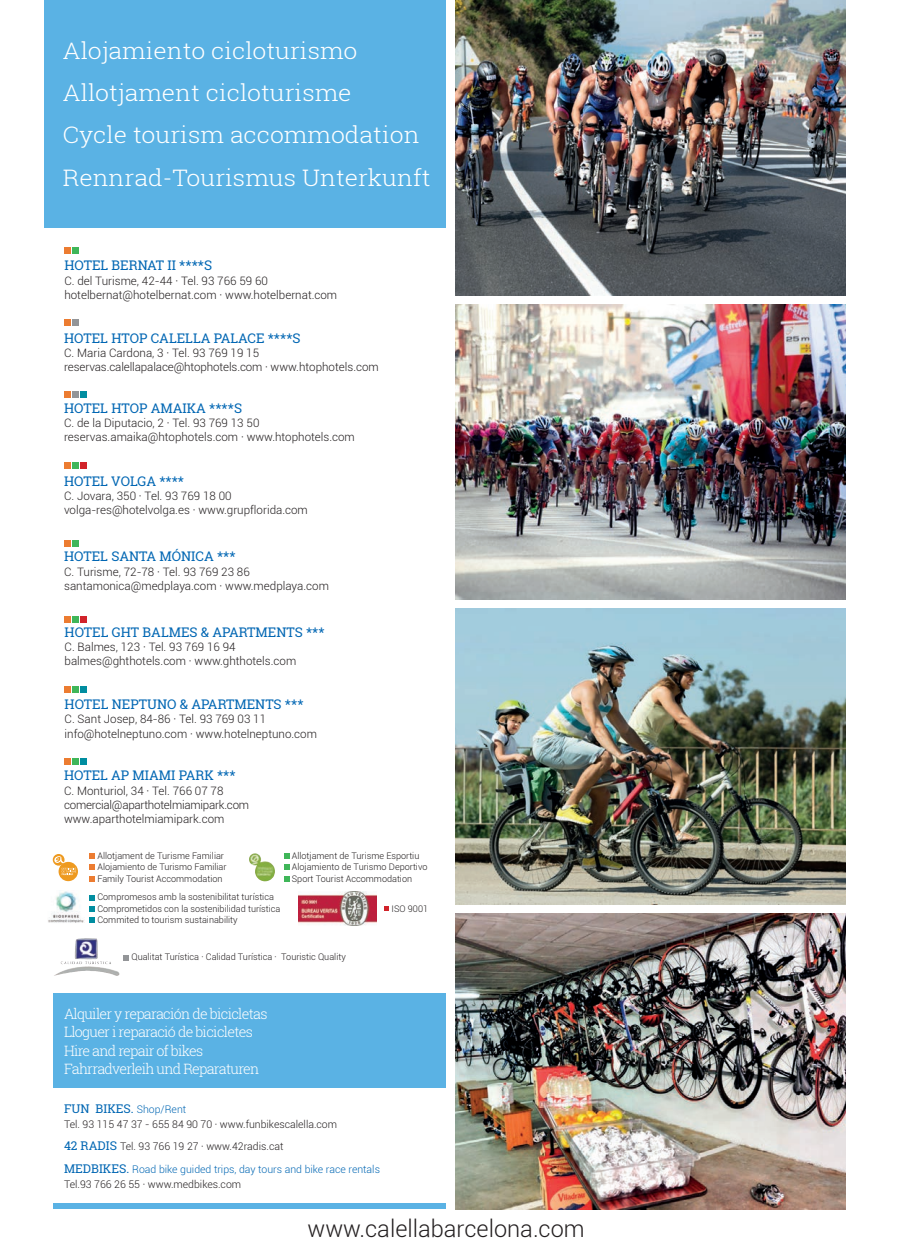
<style>
.page{position:relative;width:897px;height:1260px;background:#fff}
.page>*{position:absolute;margin:0;border:0;box-sizing:border-box;transform-origin:0 0}
.t1{font:300 23.55px "Roboto";color:#231f20}
.t2{font:300 22.65px/42.2px "Roboto Slab";color:#fff;scale:1.09 1}
.t3{font:300 14.25px/18.3px "Roboto Slab";letter-spacing:-.05em;color:#fff}
.t4{font:13.2px "Roboto Slab";color:#0166b3}
.t5{font:12px "Roboto Slab";color:#0166b3}
.t6{font:300 11.55px/14.1px "Roboto";color:#231f20}
.t7{font:300 10.5px/22.5px "Roboto";color:#231f20}
.t8{font:300 9.15px/11.4px "Roboto";color:#231f20}
.s1{font-family:"Roboto";font-weight:300;font-size:10.5px}
.s2{font-family:"Roboto Slab";font-weight:400;font-size:12px;color:#0166b3}
.s3{color:#0166b3}
</style>
<div class="page">
<img style="left:455px;top:0;width:391px;height:295px">
<img style="left:455px;top:304px;width:391px;height:296px">
<img style="left:455px;top:608px;width:391px;height:296px">
<img style="left:455px;top:913px;width:391px;height:295px">
<div style="left:44px;top:0;width:402px;height:227px;background:#5ab2e4"></div>
<div style="left:54px;top:992px;width:392px;height:95px;background:#5ab2e4"></div>
<div style="left:53px;top:1203px;width:393px;height:5px;background:#5ab2e4"></div>
<svg style="left:123px;top:955px;width:6px;height:5px"></svg>
<img style="left:61px;top:938px;width:50px;height:26px">
<svg style="left:89px;top:853px;width:6px;height:5px"></svg>
<svg style="left:89px;top:864px;width:6px;height:17px"></svg>
<svg style="left:53px;top:853px;width:12px;height:12px"></svg>
<div style="left:59px;top:861px;width:19px;height:20px;background:#ee9a20;border-radius:50%"></div>
<svg style="left:54px;top:856px;width:22px;height:19px"></svg>
<svg style="left:284px;top:853px;width:6px;height:5px"></svg>
<svg style="left:284px;top:864px;width:6px;height:17px"></svg>
<img style="left:249px;top:853px;width:26px;height:28px">
<img style="left:299px;top:891px;width:78px;height:34px">
<svg style="left:384px;top:906px;width:5px;height:4px"></svg>
<div style="left:64px;top:247px;width:7px;height:7px;background:#ec7c31"></div>
<div style="left:72px;top:247px;width:7px;height:7px;background:#3fb659"></div>
<div style="left:64px;top:462px;width:6px;height:7px;background:#ec7c31"></div>
<div style="left:80px;top:462px;width:6px;height:7px;background:#d1232a"></div>
<div style="left:72px;top:462px;width:6px;height:7px;background:#3fb659"></div>
<svg style="left:65px;top:686px;width:22px;height:6px"></svg>
<div style="left:65px;top:615px;width:6px;height:7px;background:#ec7c31"></div>
<div style="left:73px;top:615px;width:6px;height:7px;background:#3fb659"></div>
<div style="left:81px;top:615px;width:6px;height:7px;background:#d1232a"></div>
<svg style="left:64px;top:540px;width:14px;height:6px"></svg>
<svg style="left:64px;top:758px;width:22px;height:6px"></svg>
<div style="left:64px;top:319px;width:6px;height:7px;background:#ec7c31"></div>
<div style="left:72px;top:319px;width:6px;height:7px;background:#939598"></div>
<img style="left:48px;top:891px;width:36px;height:32px">
<svg style="left:89px;top:895px;width:6px;height:5px"></svg>
<svg style="left:89px;top:906px;width:6px;height:5px"></svg>
<svg style="left:89px;top:917px;width:6px;height:6px"></svg>
<div style="left:64px;top:392px;width:7px;height:6px;background:#ec7c31"></div>
<svg style="left:73px;top:392px;width:14px;height:6px"></svg>
<h2 class="t2" style="left:63px;top:29px;width:339px">Alojamiento cicloturismo<br>Allotjament cicloturisme<br>Cycle tourism accommodation<br>Rennrad-Tourismus Unterkunft</h2>
<p class="t4" style="left:64px;top:256px;width:149px">HOTEL BERNAT II ****S</p>
<p class="t6" style="left:64px;top:273px;width:274px">C. del Turisme, 42-44 · Tel. 93 766 59 60 hotelbernat@hotelbernat.com · www.hotelbernat.com</p>
<p class="t4" style="left:64px;top:329px;width:238px">HOTEL HTOP CALELLA PALACE ****S</p>
<p class="t6" style="left:64px;top:345px;width:316px">C. Maria Cardona, 3 · Tel. 93 769 19 15 reservas.calellapalace@htophotels.com · www.htophotels.com</p>
<p class="t4" style="left:64px;top:399px;width:179px">HOTEL HTOP AMAIKA ****S</p>
<p class="t6" style="left:64px;top:416px;width:292px">C. de la Diputacio, 2 · Tel. 93 769 13 50 reservas.amaika@htophotels.com · www.htophotels.com</p>
<p class="t4" style="left:64px;top:472px;width:122px">HOTEL VOLGA ****</p>
<p class="t6" style="left:64px;top:488px;width:245px">C. Jovara, 350 · Tel. 93 769 18 00 volga-res@hotelvolga.es · www.grupflorida.com</p>
<p class="t4" style="left:64px;top:547px;width:173px">HOTEL SANTA MÓNICA ***</p>
<p class="t6" style="left:64px;top:564px;width:266px">C. Turisme, 72-78 · Tel. 93 769 23 86 santamonica@medplaya.com · www.medplaya.com</p>
<p class="t4" style="left:65px;top:623px;width:261px">HOTEL GHT BALMES &amp; APARTMENTS ***</p>
<p class="t6" style="left:65px;top:639px;width:233px">C. Balmes, 123 · Tel. 93 769 16 94 balmes@ghthotels.com · www.ghthotels.com</p>
<p class="t4" style="left:65px;top:695px;width:240px">HOTEL NEPTUNO &amp; APARTMENTS ***</p>
<p class="t6" style="left:65px;top:711px;width:254px">C. Sant Josep, 84-86 · Tel. 93 769 03 11 info@hotelneptuno.com · www.hotelneptuno.com</p>
<p class="t4" style="left:64px;top:766px;width:173px">HOTEL AP MIAMI PARK ***</p>
<p class="t6" style="left:64px;top:782px;width:187px">C. Monturiol, 34 · Tel. 766 07 78 comercial@aparthotelmiamipark.com www.aparthotelmiamipark.com</p>
<p class="t8" style="left:97px;top:849px;width:131px">Allotjament de Turisme Familiar<br>Alojamiento de Turismo Familiar<br>Family Tourist Accommodation</p>
<p class="t8" style="left:292px;top:849px;width:137px">Allotjament de Turisme Esportiu<br>Alojamiento de Turismo Deportivo<br>Sport Tourist Accommodation</p>
<p class="t8" style="left:392px;top:902px;width:38px">ISO 9001</p>
<p class="t8" style="left:97px;top:891px;width:184px">Compromesos amb la sostenibilitat turística<br>Comprometidos con la sostenibilidad turística<br>Commited to tourism sustainability</p>
<p class="t8" style="left:131px;top:951px;width:216px">Qualitat Turística · Calidad Turística · Touristic Quality</p>
<p class="t3" style="left:64px;top:1004px;width:205px">Alquiler y reparación de bicicletas<br>Lloguer i reparació de bicicletes<br>Hire and repair of bikes<br>Fahrradverleih und Reparaturen</p>
<p class="t5" style="left:64px;top:1099px;width:124px">FUN BIKES. <span class="s1">Shop/Rent</span></p>
<p class="t7" style="left:64px;top:1112px;width:317px">Tel. 93 115 47 37 - 655 84 90 70 · www.funbikescalella.com<br><span class="s2">42 RADIS</span> Tel. 93 766 19 27 · www.42radis.cat<br><span class="s2">MEDBIKES.</span> <span class="s3">Road bike guided trips, day tours and bike race rentals</span></p>
<p class="t7" style="left:64px;top:1172px;width:179px">Tel.93 766 26 55 · www.medbikes.com</p>
<h1 class="t1" style="left:307px;top:1212px;width:279px">www.calellabarcelona.com</h1>
</div>
